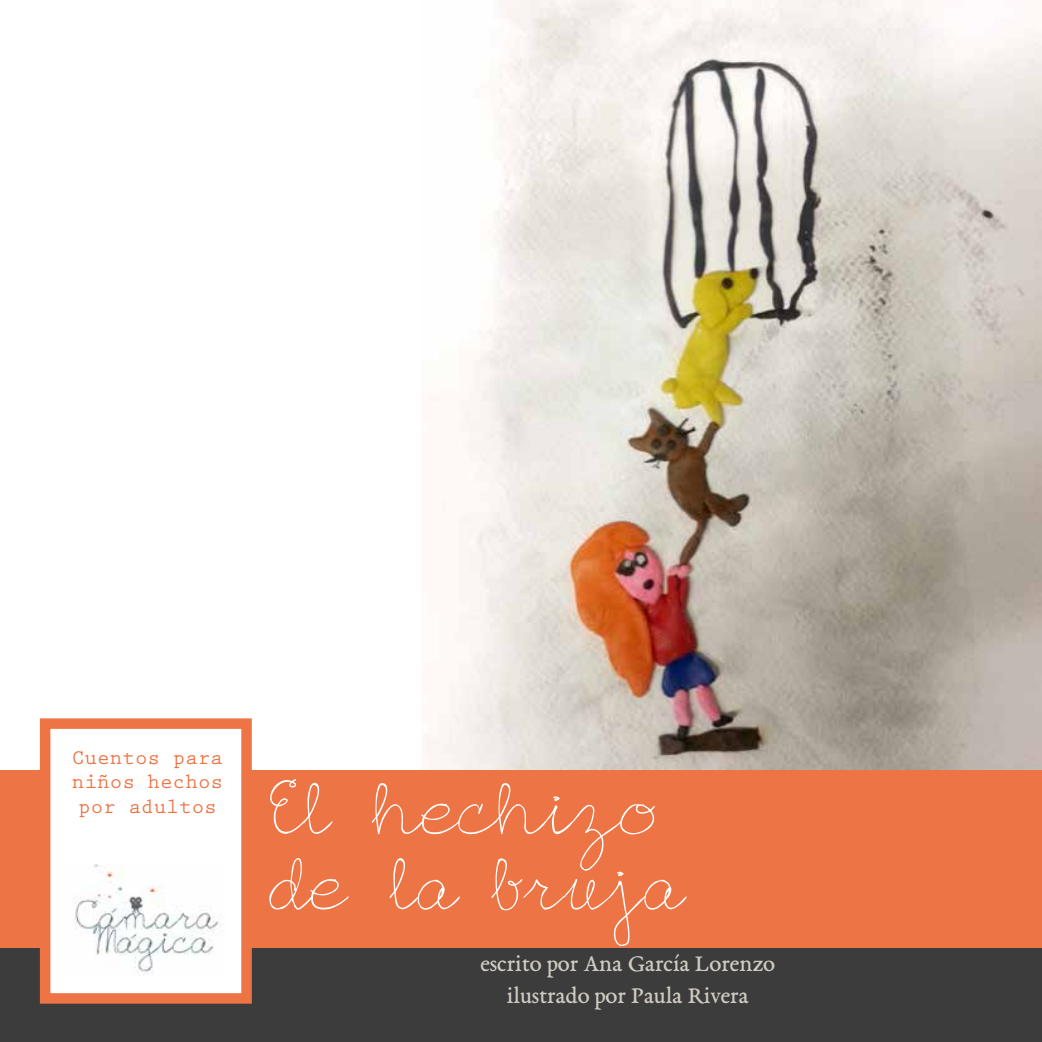
<style>
.page{position:relative;width:1042px;height:1042px;background:#fff}
.page>*{position:absolute;margin:0;border:0;box-sizing:border-box;transform-origin:0 0}
.t1{font:70px "English Essay";color:#fff}
.t2{font:24.5px/31.5px "EB Garamond 08";color:#d0cbc2;text-align:center}
.t3{font:700 21px/24.5px "Prestige Elite Std";color:#ed7445;text-align:justify}
</style>
<div class="page">
<img style="left:425px;top:0;width:617px;height:770px">
<div style="left:1px;top:896px;width:1041px;height:146px;background:#3d3c3c"></div>
<div style="left:0;top:770px;width:1042px;height:177px;background:#ed7445"></div>
<div style="left:40px;top:718px;width:212px;height:285px;background:#fff;border:10px solid #ee7446"></div>
<img style="left:74px;top:865px;width:148px;height:109px">
<p class="t3" style="left:72px;top:746px;width:153px">Cuentos para niños hechos por adultos</p>
<h1 class="t1" style="left:269px;top:769px;width:390px">El hechizo</h1>
<h1 class="t1" style="left:269px;top:844px;width:418px">de la bruja</h1>
<p class="t2" style="left:480px;top:947px;width:296px">escrito por Ana García Lorenzo ilustrado por Paula Rivera</p>
</div>
